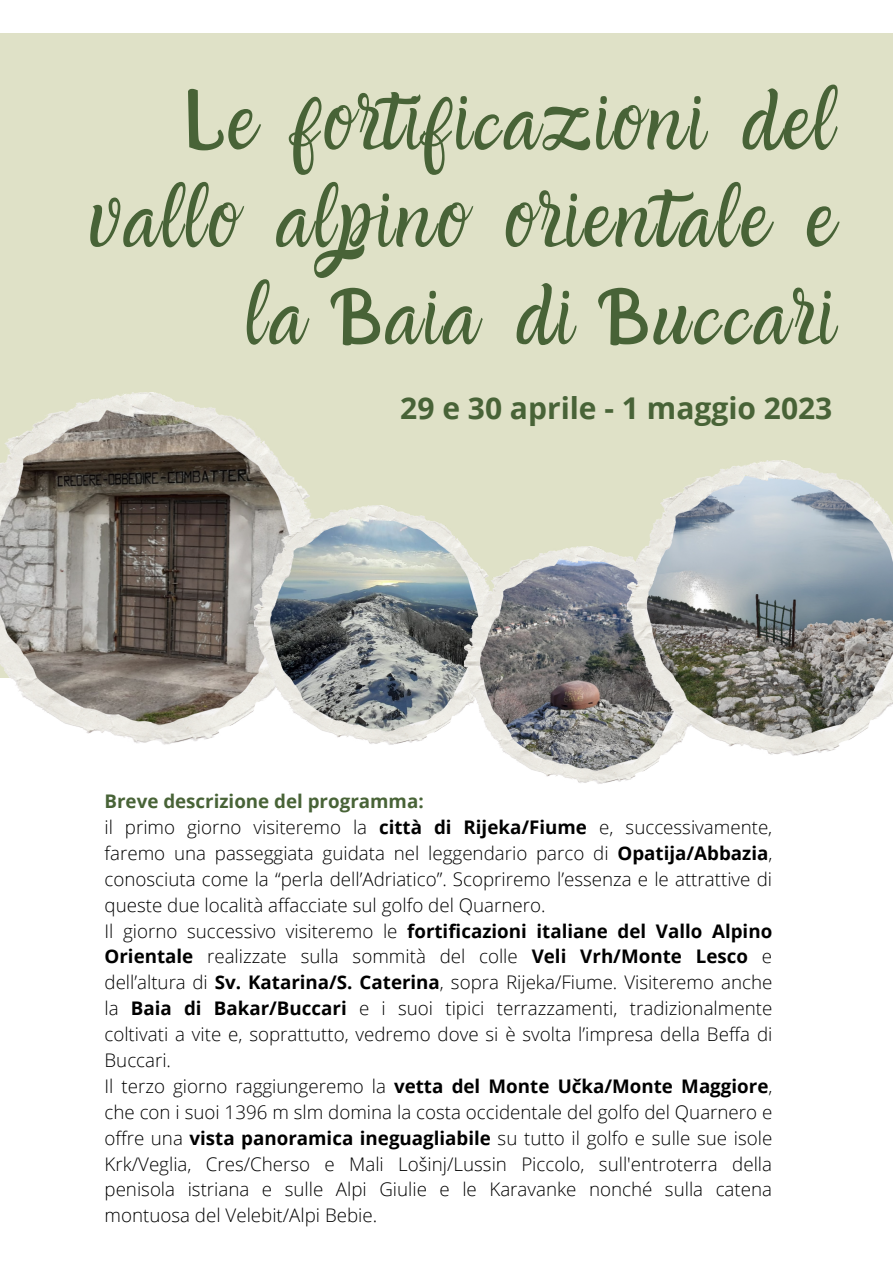
<style>
.page{position:relative;width:893px;height:1263px;background:#fff}
.page>*{position:absolute;margin:0;border:0;box-sizing:border-box;transform-origin:0 0}
.t1{font:60px/97.4px "Amazone";letter-spacing:.095em;color:#486337;text-align:right}
.t2{font:700 30px "Open Sans";color:#486337}
.t3{font:300 18.75px/25.9px "Open Sans";color:#000}
.s1{font-weight:700;color:#486337}
.s2{font-weight:700}
</style>
<div class="page">
<div style="left:0;top:33px;width:893px;height:644px;background:#dfe1c7"></div>
<img style="left:0;top:392px;width:310px;height:353px">
<img style="left:255px;top:506px;width:209px;height:239px">
<img style="left:464px;top:546px;width:196px;height:238px">
<img style="left:627px;top:461px;width:266px;height:295px">
<h1 class="t1" style="left:90px;top:80px;width:743px">Le fortificazioni del vallo alpino orientale e la Baia di Buccari</h1>
<h2 class="t2" style="left:400px;top:387px;width:433px">29 e 30 aprile - 1 maggio 2023</h2>
<p class="t3" style="left:104px;top:788px;width:669px"><span class="s1">Breve descrizione del programma:<br></span>il primo giorno visiteremo la <span class="s2">città di Rijeka/Fiume</span> e, successivamente, faremo una passeggiata guidata nel leggendario parco di <span class="s2">Opatija/Abbazia</span>, conosciuta come la “perla dell’Adriatico”. Scopriremo l’essenza e le attrattive di queste due località affacciate sul golfo del Quarnero.<br>Il giorno successivo visiteremo le <span class="s2">fortificazioni italiane del Vallo Alpino Orientale</span> realizzate sulla sommità del colle <span class="s2">Veli Vrh/Monte Lesco</span> e dell’altura di <span class="s2">Sv. Katarina/S. Caterina</span>, sopra Rijeka/Fiume. Visiteremo anche la <span class="s2">Baia di Bakar/Buccari</span> e i suoi tipici terrazzamenti, tradizionalmente coltivati a vite e, soprattutto, vedremo dove si è svolta l’impresa della Beffa di Buccari.<br>Il terzo giorno raggiungeremo la <span class="s2">vetta del Monte Učka/Monte Maggiore</span>, che con i suoi 1396 m slm domina la costa occidentale del golfo del Quarnero e offre una <span class="s2">vista panoramica ineguagliabile</span> su tutto il golfo e sulle sue isole Krk/Veglia, Cres/Cherso e Mali Lošinj/Lussin Piccolo, sull'entroterra della penisola istriana e sulle Alpi Giulie e le Karavanke nonché sulla catena montuosa del Velebit/Alpi Bebie.</p>
</div>
